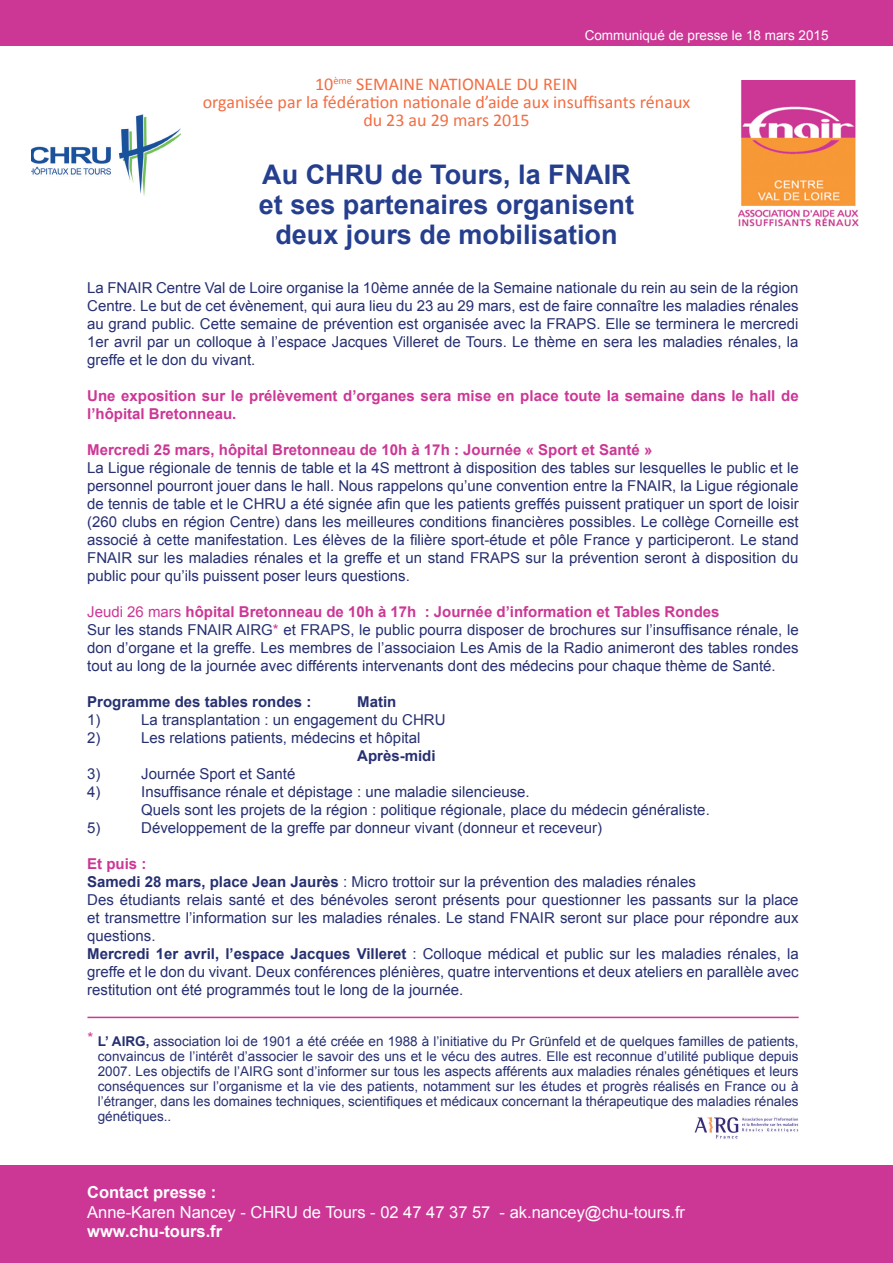
<style>
.page{position:relative;width:893px;height:1263px;background:#fff}
.page>*{position:absolute;margin:0;border:0;box-sizing:border-box;transform-origin:0 0}
.t1{font:700 27px/30px "Arial";color:#253f8e;text-align:center}
.t2{font:18px/18px "Calibri";color:#f36d41;text-align:center}
.t3{font:16.5px "Arial";color:#fff}
.t4{font:700 16.5px "Arial";color:#fff}
.t5{font:15px/18px "Arial";color:#263071}
.t6{font:700 15px/18px "Arial";color:#cc3795}
.t7{font:700 15px "Arial";color:#263071}
.t8{font:13.5px/15px "Arial";color:#263071;text-align:justify}
.t9{font:13.5px "Arial";color:#fff}
.s1{color:#cc3795}
.s2{font-weight:700;color:#cc3795}
.s3{font-weight:700}
</style>
<div class="page">
<div style="left:0;top:1165px;width:893px;height:98px;background:#cc3795"></div>
<div style="left:0;top:0;width:893px;height:46px;background:#cc3795"></div>
<img style="left:738px;top:81px;width:121px;height:145px">
<img style="left:32px;top:114px;width:149px;height:82px">
<img style="left:694px;top:1117px;width:105px;height:22px">
<hr style="left:87px;top:1017px;width:712px;height:1px;background:#cc3795">
<p class="t9" style="left:585px;top:27px;width:245px">Communiqué de presse le 18 mars 2015</p>
<p class="t2" style="left:203px;top:74px;width:489px">10<sup>ème</sup> SEMAINE NATIONALE DU REIN<br>organisée par la fédération nationale d’aide aux insuffisants rénaux du 23 au 29 mars 2015</p>
<h1 class="t1" style="left:259px;top:161px;width:377px">Au CHRU de Tours, la FNAIR et ses partenaires organisent deux jours de mobilisation</h1>
<p class="t5" style="left:87px;top:279px;width:713px;text-align:justify">La FNAIR Centre Val de Loire organise la 10ème année de la Semaine nationale du rein au sein de la région Centre. Le but de cet évènement, qui aura lieu du 23 au 29 mars, est de faire connaître les maladies rénales au grand public. Cette semaine de prévention est organisée avec la FRAPS. Elle se terminera le mercredi 1er avril par un colloque à l’espace Jacques Villeret de Tours. Le thème en sera les maladies rénales, la greffe et le don du vivant.</p>
<p class="t6" style="left:87px;top:387px;width:713px">Une exposition sur le prélèvement d’organes sera mise en place toute la semaine dans le hall de l’hôpital Bretonneau.</p>
<p class="t6" style="left:87px;top:441px;width:567px">Mercredi 25 mars, hôpital Bretonneau de 10h à 17h : Journée « Sport et Santé »</p>
<p class="t5" style="left:87px;top:459px;width:713px;text-align:justify">La Ligue régionale de tennis de table et la 4S mettront à disposition des tables sur lesquelles le public et le personnel pourront jouer dans le hall. Nous rappelons qu’une convention entre la FNAIR, la Ligue régionale de tennis de table et le CHRU a été signée afin que les patients greffés puissent pratiquer un sport de loisir (260 clubs en région Centre) dans les meilleures conditions financières possibles. Le collège Corneille est associé à cette manifestation. Les élèves de la filière sport-étude et pôle France y participeront. Le stand FNAIR sur les maladies rénales et la greffe et un stand FRAPS sur la prévention seront à disposition du public pour qu’ils puissent poser leurs questions.</p>
<p class="t5" style="left:87px;top:603px;width:713px"><span class="s1">Jeudi 26 mars</span> <span class="s2">hôpital Bretonneau de 10h à 17h : Journée d’information et Tables Rondes<br></span>Sur les stands FNAIR AIRG<span class="s1">*</span> et FRAPS, le public pourra disposer de brochures sur l’insuffisance rénale, le don d’organe et la greffe. Les membres de l’associaion Les Amis de la Radio animeront des tables rondes tout au long de la journée avec différents intervenants dont des médecins pour chaque thème de Santé.</p>
<p class="t7" style="left:87px;top:691px;width:226px">Programme des tables rondes :</p>
<p class="t7" style="left:357px;top:691px;width:41px">Matin</p>
<p class="t5" style="left:87px;top:711px;width:15px">1)</p>
<p class="t5" style="left:141px;top:711px;width:306px">La transplantation : un engagement du CHRU</p>
<p class="t5" style="left:87px;top:729px;width:15px">2)</p>
<p class="t5" style="left:141px;top:729px;width:281px">Les relations patients, médecins et hôpital</p>
<p class="t7" style="left:357px;top:745px;width:80px">Après-midi</p>
<p class="t5" style="left:87px;top:765px;width:15px">3)</p>
<p class="t5" style="left:141px;top:765px;width:156px">Journée Sport et Santé</p>
<p class="t5" style="left:87px;top:783px;width:15px">4)</p>
<p class="t5" style="left:141px;top:783px;width:570px">Insuffisance rénale et dépistage : une maladie silencieuse.<br>Quels sont les projets de la région : politique régionale, place du médecin généraliste.</p>
<p class="t5" style="left:87px;top:819px;width:15px">5)</p>
<p class="t5" style="left:141px;top:819px;width:462px">Développement de la greffe par donneur vivant (donneur et receveur)</p>
<p class="t5" style="left:87px;top:855px;width:713px"><span class="s2">Et puis :<br></span><span class="s3">Samedi 28 mars, place Jean Jaurès</span> : Micro trottoir sur la prévention des maladies rénales<br>Des étudiants relais santé et des bénévoles seront présents pour questionner les passants sur la place et transmettre l’information sur les maladies rénales. Le stand FNAIR seront sur place pour répondre aux questions.<br><span class="s3">Mercredi 1er avril, l’espace Jacques Villeret</span> : Colloque médical et public sur les maladies rénales, la greffe et le don du vivant. Deux conférences plénières, quatre interventions et deux ateliers en parallèle avec restitution ont été programmés tout le long de la journée.</p>
<p class="t8" style="left:98px;top:1034px;width:702px;text-indent:-10px"><sup>*</sup> <span class="s3">L’ AIRG,</span> association loi de 1901 a été créée en 1988 à l’initiative du Pr Grünfeld et de quelques familles de patients, convaincus de l’intérêt d’associer le savoir des uns et le vécu des autres. Elle est reconnue d’utilité publique depuis 2007. Les objectifs de l’AIRG sont d’informer sur tous les aspects afférents aux maladies rénales génétiques et leurs conséquences sur l’organisme et la vie des patients, notamment sur les études et progrès réalisés en France ou à l’étranger, dans les domaines techniques, scientifiques et médicaux concernant la thérapeutique des maladies rénales génétiques..</p>
<p class="t4" style="left:87px;top:1181px;width:131px">Contact presse :</p>
<p class="t3" style="left:87px;top:1201px;width:599px">Anne-Karen Nancey - CHRU de Tours - 02 47 47 37 57 - ak.nancey@chu-tours.fr</p>
<p class="t4" style="left:87px;top:1220px;width:137px">www.chu-tours.fr</p>
</div>
